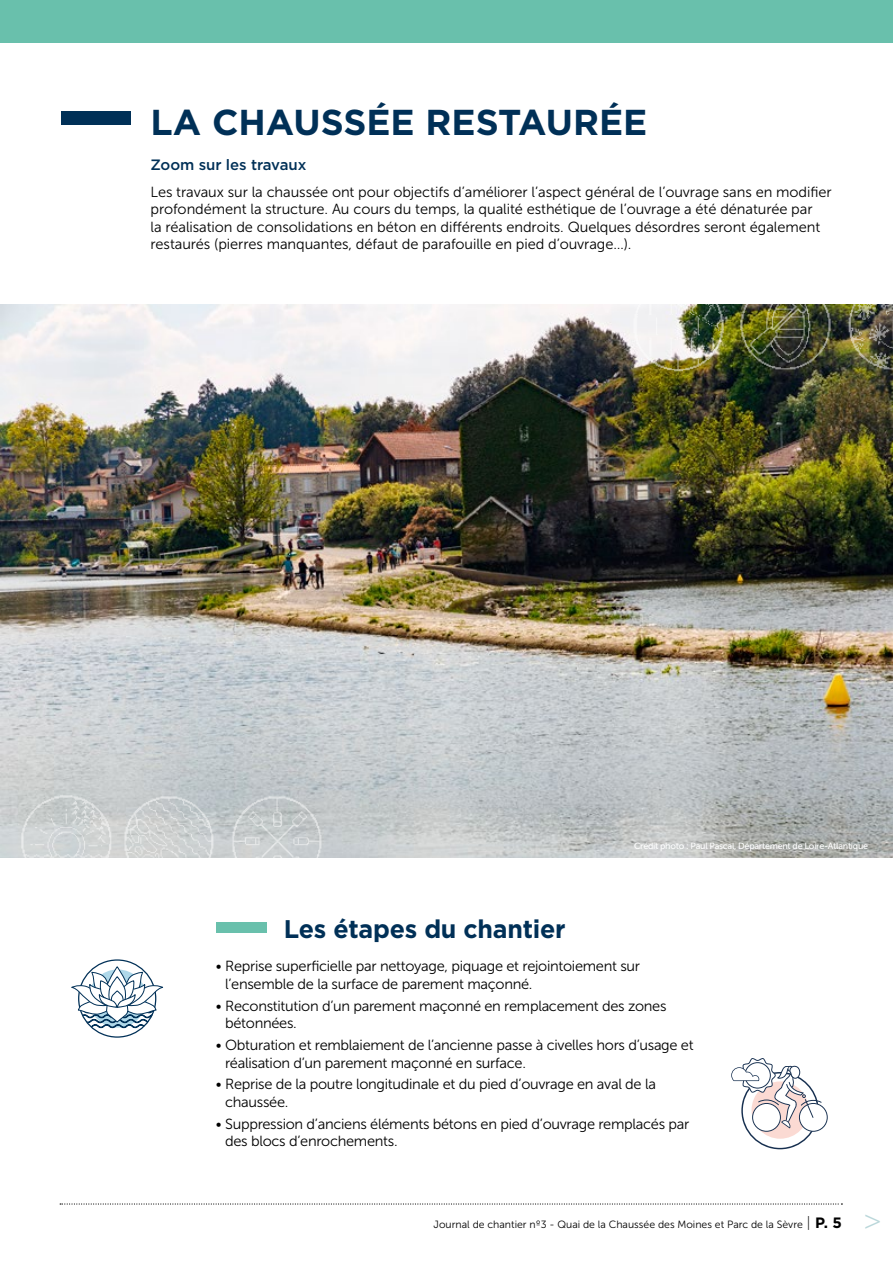
<style>
.page{position:relative;width:893px;height:1263px;background:#fff}
.page>*{position:absolute;margin:0;border:0;box-sizing:border-box;transform-origin:0 0}
.t1{font:700 36px "Gotham";color:#003057}
.t2{font:700 25.5px "Gotham";letter-spacing:-.01em;color:#003057}
.t3{font:500 15px "Gotham";letter-spacing:-.005em;color:#003057}
.t4{font:14.7px/17.5px "Museo Sans 300";letter-spacing:-.02em;color:#000}
.t5{font:10.5px "Museo Sans 300";color:#000}
.t6{font:9px "Museo Sans 500";letter-spacing:-.03em;color:#fff}
.s1{font-family:"Gotham";font-weight:300;font-size:15px}
.s2{font-family:"Gotham";font-weight:700;font-size:15px}
.s3{font-family:"Museo Sans 100";font-size:33px;color:#bad7da}
</style>
<div class="page">
<img style="left:0;top:304px;width:893px;height:554px">
<img style="left:623px;top:304px;width:110px;height:72px">
<img style="left:731px;top:304px;width:162px;height:71px">
<img style="left:20px;top:794px;width:93px;height:64px">
<img style="left:113px;top:794px;width:220px;height:64px">
<div style="left:216px;top:922px;width:51px;height:11px;background:#69c0ac"></div>
<svg style="left:79px;top:960px;width:77px;height:77px"></svg>
<svg style="left:71px;top:967px;width:93px;height:61px"></svg>
<svg style="left:731px;top:1058px;width:97px;height:91px"></svg>
<svg style="left:60px;top:1203px;width:782px;height:1px"></svg>
<div style="left:61px;top:111px;width:70px;height:14px;background:#003057"></div>
<div style="left:0;top:0;width:893px;height:43px;background:#69c0ac"></div>
<h1 class="t1" style="left:151px;top:99px;width:498px">LA CHAUSSÉE RESTAURÉE</h1>
<p class="t3" style="left:151px;top:157px;width:157px">Zoom sur les travaux</p>
<p class="t4" style="left:151px;top:183px;width:683px">Les travaux sur la chaussée ont pour objectifs d’améliorer l’aspect général de l’ouvrage sans en modifier profondément la structure. Au cours du temps, la qualité esthétique de l’ouvrage a été dénaturée par<br>la réalisation de consolidations en béton en différents endroits. Quelques désordres seront également restaurés (pierres manquantes, défaut de parafouille en pied d’ouvrage…).</p>
<h2 class="t2" style="left:284px;top:912px;width:283px">Les étapes du chantier</h2>
<p class="t6" style="left:634px;top:841px;width:236px">Crédit photo : Paul Pascal, Département de Loire-Atlantique</p>
<p class="t4" style="left:225px;top:957px;width:416px;text-indent:-9px">• Reprise superficielle par nettoyage, piquage et rejointoiement sur l’ensemble de la surface de parement maçonné.</p>
<p class="t4" style="left:225px;top:997px;width:443px;text-indent:-9px">• Reconstitution d’un parement maçonné en remplacement des zones bétonnées.</p>
<p class="t4" style="left:225px;top:1036px;width:470px;text-indent:-9px">• Obturation et remblaiement de l’ancienne passe à civelles hors d’usage et réalisation d’un parement maçonné en surface.</p>
<p class="t4" style="left:225px;top:1076px;width:432px;text-indent:-9px">• Reprise de la poutre longitudinale et du pied d’ouvrage en aval de la chaussée.</p>
<p class="t4" style="left:225px;top:1115px;width:466px;text-indent:-9px">• Suppression d’anciens éléments bétons en pied d’ouvrage remplacés par des blocs d’enrochements.</p>
<p class="t5" style="left:434px;top:1219px;width:450px">Journal de chantier nº3 - Quai de la Chaussée des Moines et Parc de la Sèvre <span class="s1">|</span> <span class="s2">P. 5</span> <span class="s3">&gt;</span></p>
</div>
